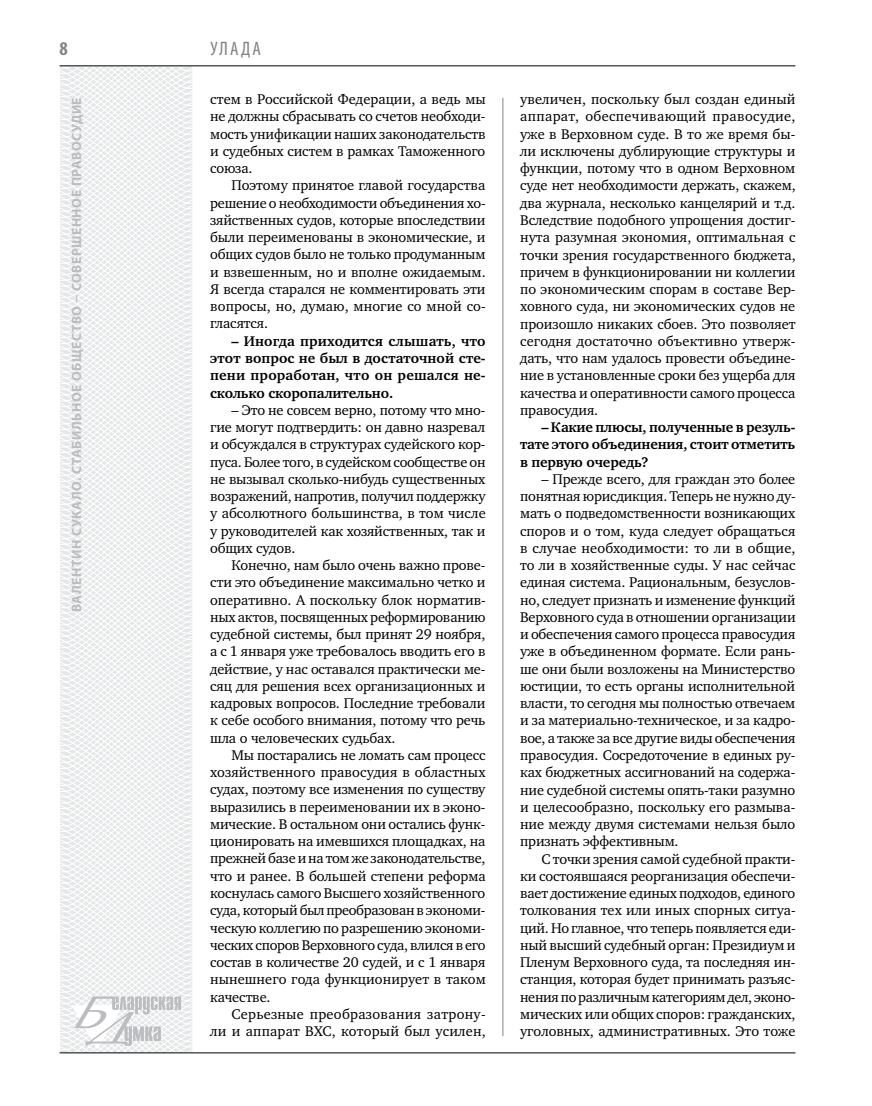
<style>
.page{position:relative;width:872px;height:1106px;background:#fff}
.page>*{position:absolute;margin:0;border:0;box-sizing:border-box;transform-origin:0 0}
.t1{font:condensed 19.5px "Myriad Pro";color:#808285}
.t2{font:700 condensed 19.5px "Myriad Pro";color:#808285}
.t3{font:14.4px/17.2px "Charter C";letter-spacing:-.01em;color:#000;text-align:justify}
.t4{font:700 14.4px/17.2px "Charter C";letter-spacing:-.01em;color:#000;text-align:justify}
.t5{font:14.4px/17.2px "Charter C";letter-spacing:.02em;color:#000;text-align:right}
.t6{font:700 13.5px "Myriad Pro";letter-spacing:.04em;color:#bcbdc0}
</style>
<div class="page">
<svg style="left:59px;top:65px;width:192px;height:989px"></svg>
<hr style="left:502px;top:98px;width:1px;height:938px;background:#808285">
<hr style="left:60px;top:1052px;width:735px;height:1px;background:#000">
<svg style="left:71px;top:996px;width:110px;height:53px"></svg>
<hr style="left:60px;top:65px;width:735px;height:1px;background:#000">
<h1 class="t2" style="left:60px;top:37px;width:10px">8</h1>
<p class="t6" style="left:68px;top:612px;width:516px;rotate:-90deg">Валентин СУКАЛО. Стабильное общество – совершенное правосудие</p>
<h1 class="t1" style="left:210px;top:37px;width:52px">Улада</h1>
<p class="t3" style="left:210px;top:91px;width:277px">стем в Российской Федерации, а ведь мы не должны сбрасывать со счетов необходи&shy;мость унификации наших законодательств и судебных систем в рамках Таможенного союза.</p>
<p class="t3" style="left:210px;top:177px;width:277px;text-indent:21px">Поэтому принятое главой государства решение о необходимости объединения хо&shy;зяйственных судов, которые впоследствии были переименованы в экономические, и общих судов было не только продуманным и взвешенным, но и вполне ожидаемым.<br>Я всегда старался не комментировать эти вопросы, но, думаю, многие со мной со&shy;гласятся.</p>
<p class="t4" style="left:210px;top:332px;width:277px;text-indent:21px">– Иногда приходится слышать, что этот вопрос не был в достаточной сте&shy;пени проработан, что он решался не&shy;сколько скоропалительно.</p>
<p class="t3" style="left:210px;top:401px;width:277px;text-indent:21px">– Это не совсем верно, потому что мно&shy;гие могут подтвердить: он давно назревал и обсуждался в структурах судейского кор&shy;пуса. Более того, в судейском сообществе он не вызывал сколько-нибудь существенных возражений, напротив, получил поддержку у абсолютного большинства, в том числе у руководителей как хозяйственных, так и общих судов.</p>
<p class="t3" style="left:210px;top:556px;width:277px;text-indent:21px">Конечно, нам было очень важно прове&shy;сти это объединение максимально четко и оперативно. А поскольку блок норматив&shy;ных актов, посвященных реформированию судебной системы, был принят 29 ноября, а с 1 января уже требовалось вводить его в действие, у нас оставался практически ме&shy;сяц для решения всех организационных и кадровых вопросов. Последние требовали к себе особого внимания, потому что речь шла о человеческих судьбах.</p>
<p class="t3" style="left:210px;top:746px;width:277px;text-indent:21px">Мы постарались не ломать сам процесс хозяйственного правосудия в областных судах, поэтому все изменения по существу выразились в переименовании их в эконо&shy;мические. В остальном они остались функ&shy;ционировать на имевшихся площадках, на прежней базе и на том же законодательстве, что и ранее. В большей степени реформа коснулась самого Высшего хозяйственного суда, который был преобразован в экономи&shy;ческую коллегию по разрешению экономи&shy;ческих споров Верховного суда, влился в его состав в количестве 20 судей, и с 1 января нынешнего года функционирует в таком качестве.</p>
<p class="t5" style="left:210px;top:1005px;width:277px">Серьезные преобразования затрону-<br>ли и аппарат ВХС, который был усилен,</p>
<p class="t3" style="left:520px;top:91px;width:277px">увеличен, поскольку был создан единый аппарат, обеспечивающий правосудие, уже в Верховном суде. В то же время бы&shy;ли исключены дублирующие структуры и функции, потому что в одном Верховном суде нет необходимости держать, скажем, два журнала, несколько канцелярий и т.д.<br>Вследствие подобного упрощения достиг&shy;нута разумная экономия, оптимальная с точки зрения государственного бюджета, причем в функционировании ни коллегии по экономическим спорам в составе Вер&shy;ховного суда, ни экономических судов не произошло никаких сбоев. Это позволяет сегодня достаточно объективно утверж&shy;дать, что нам удалось провести объедине&shy;ние в установленные сроки без ущерба для качества и оперативности самого процесса правосудия.</p>
<p class="t4" style="left:520px;top:419px;width:277px;text-indent:21px">– Какие плюсы, полученные в резуль&shy;тате этого объединения, стоит отметить в первую очередь?</p>
<p class="t3" style="left:520px;top:470px;width:277px;text-indent:21px">– Прежде всего, для граждан это более понятная юрисдикция. Теперь не нужно ду&shy;мать о подведомственности возникающих споров и о том, куда следует обращаться в случае необходимости: то ли в общие, то ли в хозяйственные суды. У нас сейчас единая система. Рациональным, безуслов&shy;но, следует признать и изменение функций Верховного суда в отношении организации и обеспечения самого процесса правосудия уже в объединенном формате. Если рань&shy;ше они были возложены на Министерство юстиции, то есть органы исполнительной власти, то сегодня мы полностью отвечаем и за материально-техническое, и за кадро&shy;вое, а также за все другие виды обеспечения правосудия. Сосредоточение в единых ру&shy;ках бюджетных ассигнований на содержа&shy;ние судебной системы опять-таки разумно и целесообразно, поскольку его размыва&shy;ние между двумя системами нельзя было признать эффективным.</p>
<p class="t3" style="left:520px;top:850px;width:277px;text-indent:21px">С точки зрения самой судебной практи&shy;ки состоявшаяся реорганизация обеспечи&shy;вает достижение единых подходов, единого толкования тех или иных спорных ситуа&shy;ций. Но главное, что теперь появляется еди&shy;ный высший судебный орган: Президиум и Пленум Верховного суда, та последняя ин&shy;станция, которая будет принимать разъяс&shy;нения по различным категориям дел, эконо&shy;мических или общих споров: гражданских, уголовных, административных. Это тоже</p>
</div>
